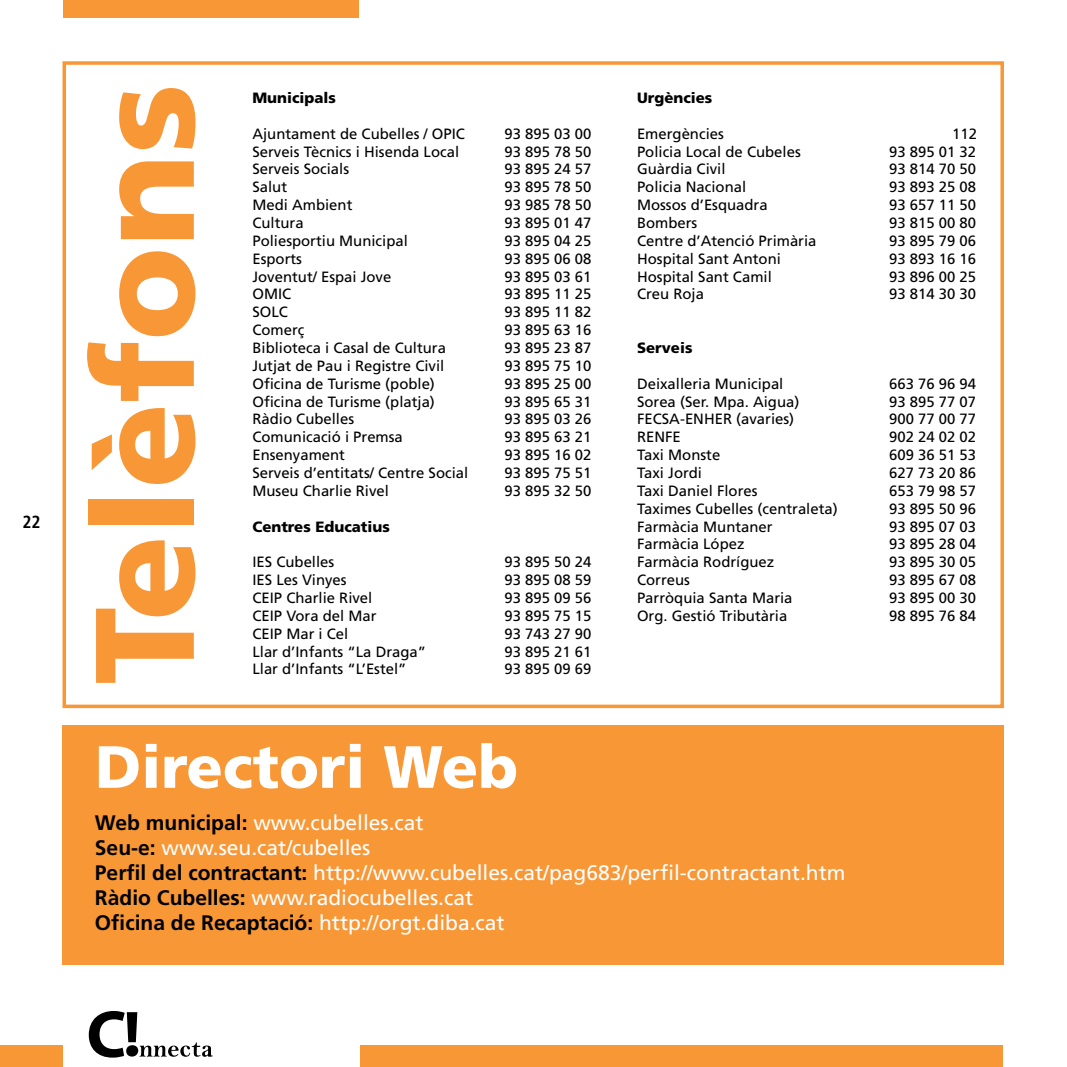
<style>
.page{position:relative;width:1067px;height:1067px;background:#fff}
.page>*{position:absolute;margin:0;border:0;box-sizing:border-box;transform-origin:0 0}
.t1{font:900 140px "Frutiger LT Std";color:#f89736}
.t2{font:900 59.5px "Frutiger LT Std";color:#fff}
.t3{font:21px/25.2px "Frutiger LT Std";color:#fff}
.t4{font:700 condensed 17.5px "Frutiger LT Std";color:#000}
.t5{font:14.88px "Frutiger LT Std";color:#000}
.t6{font:900 14.88px "Frutiger LT Std";color:#000}
.s1{font-weight:700;color:#000}
</style>
<div class="page">
<div style="left:63px;top:0;width:295px;height:18px;background:#f89736"></div>
<div style="left:0;top:1045px;width:63px;height:22px;background:#f89736"></div>
<div style="left:360px;top:1045px;width:642px;height:22px;background:#f89736"></div>
<svg style="left:89px;top:1011px;width:124px;height:46px"></svg>
<div style="left:63px;top:724px;width:941px;height:240px;background:#f89736"></div>
<div style="left:62px;top:61px;width:942px;height:647px;background:#fff;border:4px solid #f89736"></div>
<p class="t4" style="left:22px;top:511px;width:20px">22</p>
<h1 class="t1" style="left:60px;top:684px;width:602px;rotate:-90deg">Telèfons</h1>
<p class="t6" style="left:252px;top:89px;width:85px">Municipals</p>
<p class="t5" style="left:252px;top:125px;width:214px">Ajuntament de Cubelles / OPIC</p>
<p class="t5" style="left:504px;top:125px;width:88px">93 895 03 00</p>
<p class="t5" style="left:252px;top:143px;width:208px">Serveis Tècnics i Hisenda Local</p>
<p class="t5" style="left:504px;top:143px;width:88px">93 895 78 50</p>
<p class="t5" style="left:252px;top:160px;width:98px">Serveis Socials</p>
<p class="t5" style="left:504px;top:160px;width:88px">93 895 24 57</p>
<p class="t5" style="left:252px;top:178px;width:36px">Salut</p>
<p class="t5" style="left:504px;top:178px;width:88px">93 895 78 50</p>
<p class="t5" style="left:252px;top:196px;width:102px">Medi Ambient</p>
<p class="t5" style="left:504px;top:196px;width:88px">93 985 78 50</p>
<p class="t5" style="left:252px;top:214px;width:53px">Cultura</p>
<p class="t5" style="left:504px;top:214px;width:88px">93 895 01 47</p>
<p class="t5" style="left:252px;top:232px;width:157px">Poliesportiu Municipal</p>
<p class="t5" style="left:504px;top:232px;width:88px">93 895 04 25</p>
<p class="t5" style="left:252px;top:250px;width:51px">Esports</p>
<p class="t5" style="left:504px;top:250px;width:88px">93 895 06 08</p>
<p class="t5" style="left:252px;top:268px;width:140px">Joventut/ Espai Jove</p>
<p class="t5" style="left:504px;top:268px;width:88px">93 895 03 61</p>
<p class="t5" style="left:252px;top:285px;width:40px">OMIC</p>
<p class="t5" style="left:504px;top:285px;width:88px">93 895 11 25</p>
<p class="t5" style="left:252px;top:303px;width:37px">SOLC</p>
<p class="t5" style="left:504px;top:303px;width:88px">93 895 11 82</p>
<p class="t5" style="left:252px;top:321px;width:54px">Comerç</p>
<p class="t5" style="left:504px;top:321px;width:88px">93 895 63 16</p>
<p class="t5" style="left:252px;top:339px;width:195px">Biblioteca i Casal de Cultura</p>
<p class="t5" style="left:504px;top:339px;width:88px">93 895 23 87</p>
<p class="t5" style="left:252px;top:357px;width:193px">Jutjat de Pau i Registre Civil</p>
<p class="t5" style="left:504px;top:357px;width:88px">93 895 75 10</p>
<p class="t5" style="left:252px;top:375px;width:184px">Oficina de Turisme (poble)</p>
<p class="t5" style="left:504px;top:375px;width:88px">93 895 25 00</p>
<p class="t5" style="left:252px;top:392px;width:184px">Oficina de Turisme (platja)</p>
<p class="t5" style="left:504px;top:392px;width:88px">93 895 65 31</p>
<p class="t5" style="left:252px;top:410px;width:103px">Ràdio Cubelles</p>
<p class="t5" style="left:504px;top:410px;width:88px">93 895 03 26</p>
<p class="t5" style="left:252px;top:428px;width:152px">Comunicació i Premsa</p>
<p class="t5" style="left:504px;top:428px;width:88px">93 895 63 21</p>
<p class="t5" style="left:252px;top:446px;width:94px">Ensenyament</p>
<p class="t5" style="left:504px;top:446px;width:88px">93 895 16 02</p>
<p class="t5" style="left:252px;top:464px;width:217px">Serveis d’entitats/ Centre Social</p>
<p class="t5" style="left:504px;top:464px;width:88px">93 895 75 51</p>
<p class="t5" style="left:252px;top:482px;width:138px">Museu Charlie Rivel</p>
<p class="t5" style="left:504px;top:482px;width:88px">93 895 32 50</p>
<p class="t6" style="left:252px;top:517px;width:139px">Centres Educatius</p>
<p class="t5" style="left:252px;top:553px;width:83px">IES Cubelles</p>
<p class="t5" style="left:504px;top:553px;width:88px">93 895 50 24</p>
<p class="t5" style="left:252px;top:571px;width:96px">IES Les Vinyes</p>
<p class="t5" style="left:504px;top:571px;width:88px">93 895 08 59</p>
<p class="t5" style="left:252px;top:589px;width:121px">CEIP Charlie Rivel</p>
<p class="t5" style="left:504px;top:589px;width:88px">93 895 09 56</p>
<p class="t5" style="left:252px;top:607px;width:126px">CEIP Vora del Mar</p>
<p class="t5" style="left:504px;top:607px;width:88px">93 895 75 15</p>
<p class="t5" style="left:252px;top:625px;width:97px">CEIP Mar i Cel</p>
<p class="t5" style="left:504px;top:625px;width:88px">93 743 27 90</p>
<p class="t5" style="left:252px;top:642px;width:175px">Llar d’Infants “La Draga”</p>
<p class="t5" style="left:504px;top:642px;width:88px">93 895 21 61</p>
<p class="t5" style="left:252px;top:660px;width:156px">Llar d’Infants “L’Estel”</p>
<p class="t5" style="left:504px;top:660px;width:88px">93 895 09 69</p>
<p class="t6" style="left:637px;top:89px;width:77px">Urgències</p>
<p class="t5" style="left:637px;top:125px;width:88px">Emergències</p>
<p class="t5" style="left:952px;top:125px;width:26px">112</p>
<p class="t5" style="left:637px;top:143px;width:165px">Policia Local de Cubeles</p>
<p class="t5" style="left:889px;top:143px;width:88px">93 895 01 32</p>
<p class="t5" style="left:637px;top:160px;width:90px">Guàrdia Civil</p>
<p class="t5" style="left:889px;top:160px;width:88px">93 814 70 50</p>
<p class="t5" style="left:637px;top:178px;width:111px">Policia Nacional</p>
<p class="t5" style="left:889px;top:178px;width:88px">93 893 25 08</p>
<p class="t5" style="left:637px;top:196px;width:132px">Mossos d’Esquadra</p>
<p class="t5" style="left:889px;top:196px;width:88px">93 657 11 50</p>
<p class="t5" style="left:637px;top:214px;width:62px">Bombers</p>
<p class="t5" style="left:889px;top:214px;width:88px">93 815 00 80</p>
<p class="t5" style="left:637px;top:232px;width:181px">Centre d’Atenció Primària</p>
<p class="t5" style="left:889px;top:232px;width:88px">93 895 79 06</p>
<p class="t5" style="left:637px;top:250px;width:145px">Hospital Sant Antoni</p>
<p class="t5" style="left:889px;top:250px;width:88px">93 893 16 16</p>
<p class="t5" style="left:637px;top:268px;width:136px">Hospital Sant Camil</p>
<p class="t5" style="left:889px;top:268px;width:88px">93 896 00 25</p>
<p class="t5" style="left:637px;top:285px;width:68px">Creu Roja</p>
<p class="t5" style="left:889px;top:285px;width:88px">93 814 30 30</p>
<p class="t6" style="left:637px;top:339px;width:57px">Serveis</p>
<p class="t5" style="left:637px;top:375px;width:148px">Deixalleria Municipal</p>
<p class="t5" style="left:889px;top:375px;width:88px">663 76 96 94</p>
<p class="t5" style="left:637px;top:392px;width:164px">Sorea (Ser. Mpa. Aigua)</p>
<p class="t5" style="left:889px;top:392px;width:88px">93 895 77 07</p>
<p class="t5" style="left:637px;top:410px;width:159px">FECSA-ENHER (avaries)</p>
<p class="t5" style="left:889px;top:410px;width:88px">900 77 00 77</p>
<p class="t5" style="left:637px;top:428px;width:45px">RENFE</p>
<p class="t5" style="left:889px;top:428px;width:88px">902 24 02 02</p>
<p class="t5" style="left:637px;top:446px;width:85px">Taxi Monste</p>
<p class="t5" style="left:889px;top:446px;width:88px">609 36 51 53</p>
<p class="t5" style="left:637px;top:464px;width:67px">Taxi Jordi</p>
<p class="t5" style="left:889px;top:464px;width:88px">627 73 20 86</p>
<p class="t5" style="left:637px;top:482px;width:122px">Taxi Daniel Flores</p>
<p class="t5" style="left:889px;top:482px;width:88px">653 79 98 57</p>
<p class="t5" style="left:637px;top:500px;width:202px">Taximes Cubelles (centraleta)</p>
<p class="t5" style="left:889px;top:500px;width:88px">93 895 50 96</p>
<p class="t5" style="left:637px;top:517px;width:137px">Farmàcia Muntaner</p>
<p class="t5" style="left:889px;top:517px;width:88px">93 895 07 03</p>
<p class="t5" style="left:637px;top:535px;width:109px">Farmàcia López</p>
<p class="t5" style="left:889px;top:535px;width:88px">93 895 28 04</p>
<p class="t5" style="left:637px;top:553px;width:139px">Farmàcia Rodríguez</p>
<p class="t5" style="left:889px;top:553px;width:88px">93 895 30 05</p>
<p class="t5" style="left:637px;top:571px;width:54px">Correus</p>
<p class="t5" style="left:889px;top:571px;width:88px">93 895 67 08</p>
<p class="t5" style="left:637px;top:589px;width:157px">Parròquia Santa Maria</p>
<p class="t5" style="left:889px;top:589px;width:88px">93 895 00 30</p>
<p class="t5" style="left:637px;top:607px;width:152px">Org. Gestió Tributària</p>
<p class="t5" style="left:889px;top:607px;width:88px">98 895 76 84</p>
<h2 class="t2" style="left:95px;top:731px;width:424px">Directori Web</h2>
<p class="t3" style="left:95px;top:810px;width:752px"><span class="s1">Web municipal:</span> www.cubelles.cat<br><span class="s1">Seu-e:</span> www.seu.cat/cubelles<br><span class="s1">Perfil del contractant:</span> http://www.cubelles.cat/pag683/perfil-contractant.htm <span class="s1">Ràdio Cubelles:</span> www.radiocubelles.cat<br><span class="s1">Oficina de Recaptació:</span> http://orgt.diba.cat</p>
</div>
